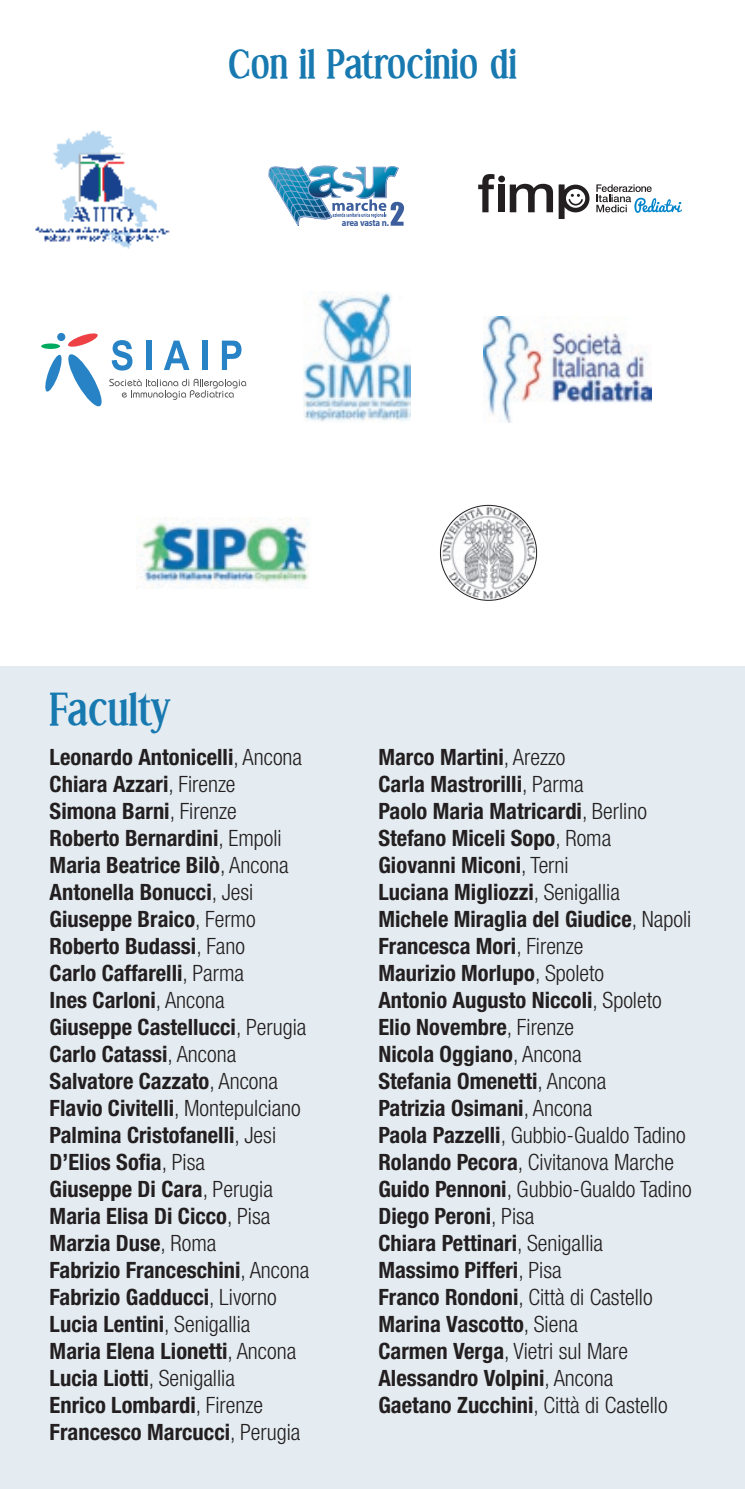
<style>
.page{position:relative;width:745px;height:1489px;background:#fff}
.page>*{position:absolute;margin:0;border:0;box-sizing:border-box;transform-origin:0 0}
.t1{font:700 45px "Effloresce";color:#1779b0;scale:.95 1}
.t2{font:700 40px "Effloresce";color:#1779b0;scale:.95 1}
.t3{font:700 condensed 22.5px/27px "Helvetica Neue LT Std";color:#231f20}
.t4{font:700 10px "Myriad Pro";letter-spacing:-.025em;color:#3c5e9d;scale:.9 1}
.s1{font-weight:300}
</style>
<div class="page">
<div style="left:0;top:666px;width:744px;height:822px;background:#e4ecf1"></div>
<svg style="left:44px;top:333px;width:202px;height:73px"></svg>
<div style="left:57px;top:333px;width:8px;height:8px;background:#2783c5;border-radius:50%"></div>
<img style="left:303px;top:292px;width:107px;height:130px">
<svg style="left:478px;top:174px;width:74px;height:38px"></svg>
<svg style="left:558px;top:184px;width:31px;height:35px"></svg>
<svg style="left:596px;top:184px;width:85px;height:29px"></svg>
<img style="left:35px;top:131px;width:135px;height:118px">
<svg style="left:268px;top:166px;width:136px;height:60px"></svg>
<img style="left:483px;top:316px;width:168px;height:107px">
<img style="left:136px;top:517px;width:173px;height:71px">
<img style="left:440px;top:505px;width:96px;height:95px;border-radius:48px">
<h2 class="t2" style="left:228px;top:42px;width:305px">Con il Patrocinio di</h2>
<p class="t4" style="left:341px;top:216px;width:54px">area vasta n.</p>
<h1 class="t1" style="left:50px;top:684px;width:128px">Faculty</h1>
<p class="t3" style="left:50px;top:743px;width:261px">Leonardo Antonicelli<span class="s1">, Ancona<br></span>Chiara Azzari<span class="s1">, Firenze<br></span>Simona Barni<span class="s1">, Firenze<br></span>Roberto Bernardini<span class="s1">, Empoli<br></span>Maria Beatrice Bilò<span class="s1">, Ancona<br></span>Antonella Bonucci<span class="s1">, Jesi<br></span>Giuseppe Braico<span class="s1">, Fermo<br></span>Roberto Budassi<span class="s1">, Fano<br></span>Carlo Caffarelli<span class="s1">, Parma<br></span>Ines Carloni<span class="s1">, Ancona<br></span>Giuseppe Castellucci<span class="s1">, Perugia<br></span>Carlo Catassi<span class="s1">, Ancona<br></span>Salvatore Cazzato<span class="s1">, Ancona<br></span>Flavio Civitelli<span class="s1">, Montepulciano<br></span>Palmina Cristofanelli<span class="s1">, Jesi<br></span>D’Elios Sofia<span class="s1">, Pisa<br></span>Giuseppe Di Cara<span class="s1">, Perugia<br></span>Maria Elisa Di Cicco<span class="s1">, Pisa<br></span>Marzia Duse<span class="s1">, Roma<br></span>Fabrizio Franceschini<span class="s1">, Ancona<br></span>Fabrizio Gadducci<span class="s1">, Livorno<br></span>Lucia Lentini<span class="s1">, Senigallia<br></span>Maria Elena Lionetti<span class="s1">, Ancona<br></span>Lucia Liotti<span class="s1">, Senigallia<br></span>Enrico Lombardi<span class="s1">, Firenze<br></span>Francesco Marcucci<span class="s1">, Perugia</span></p>
<p class="t3" style="left:378px;top:743px;width:314px">Marco Martini<span class="s1">, Arezzo<br></span>Carla Mastrorilli<span class="s1">, Parma<br></span>Paolo Maria Matricardi<span class="s1">, Berlino<br></span>Stefano Miceli Sopo<span class="s1">, Roma<br></span>Giovanni Miconi<span class="s1">, Terni<br></span>Luciana Migliozzi<span class="s1">, Senigallia<br></span>Michele Miraglia del Giudice<span class="s1">, Napoli<br></span>Francesca Mori<span class="s1">, Firenze<br></span>Maurizio Morlupo<span class="s1">, Spoleto<br></span>Antonio Augusto Niccoli<span class="s1">, Spoleto<br></span>Elio Novembre<span class="s1">, Firenze<br></span>Nicola Oggiano<span class="s1">, Ancona<br></span>Stefania Omenetti<span class="s1">, Ancona<br></span>Patrizia Osimani<span class="s1">, Ancona<br></span>Paola Pazzelli<span class="s1">, Gubbio-Gualdo Tadino<br></span>Rolando Pecora<span class="s1">, Civitanova Marche<br></span>Guido Pennoni<span class="s1">, Gubbio-Gualdo Tadino<br></span>Diego Peroni<span class="s1">, Pisa<br></span>Chiara Pettinari<span class="s1">, Senigallia<br></span>Massimo Pifferi<span class="s1">, Pisa<br></span>Franco Rondoni<span class="s1">, Città di Castello<br></span>Marina Vascotto<span class="s1">, Siena<br></span>Carmen Verga<span class="s1">, Vietri sul Mare<br></span>Alessandro Volpini<span class="s1">, Ancona<br></span>Gaetano Zucchini<span class="s1">, Città di Castello</span></p>
</div>
